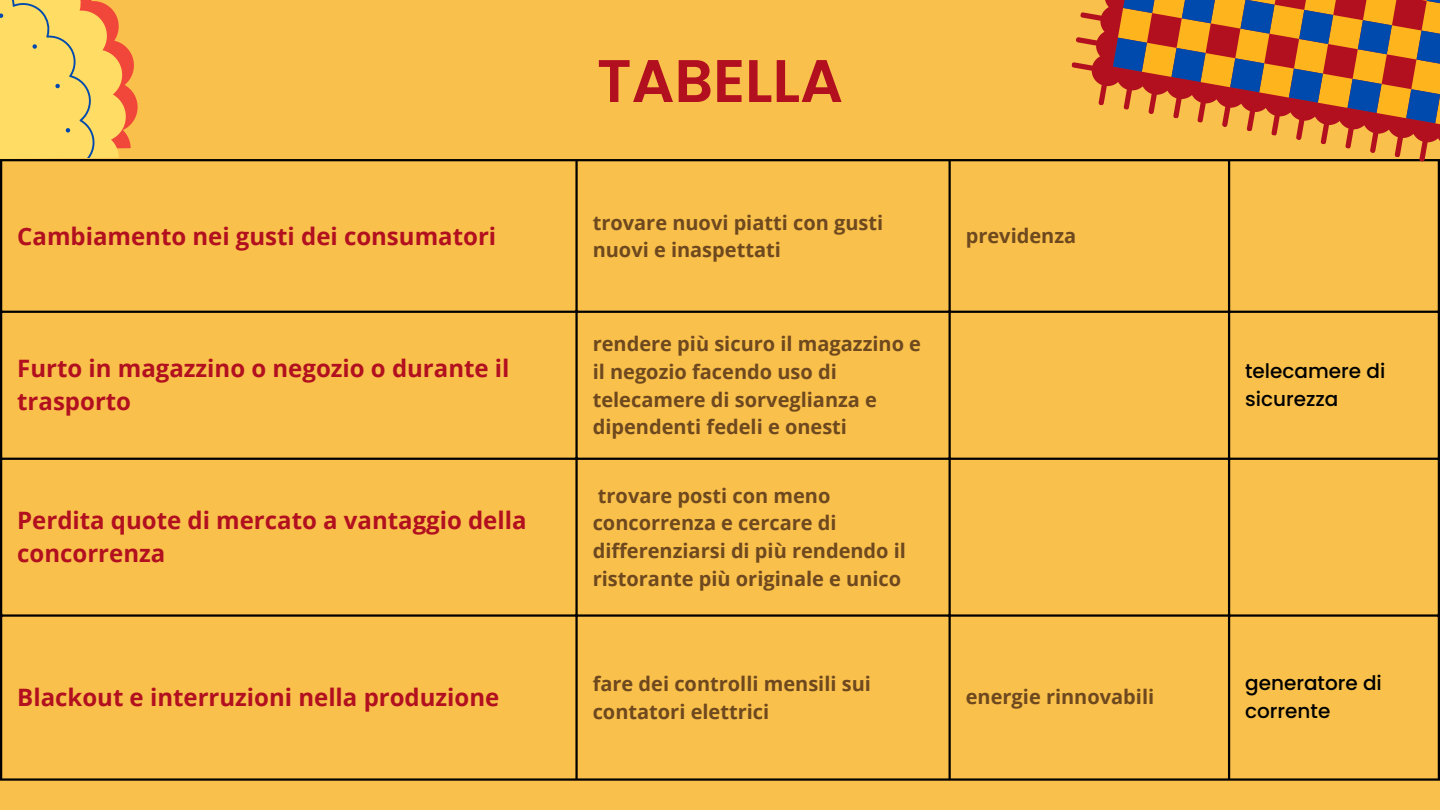
<style>
.page{position:relative;width:1440px;height:810px;background:#f9c14c}
.page>*{position:absolute;margin:0;border:0;box-sizing:border-box;transform-origin:0 0}
.t1{font:600 60px "Poppins";color:#b2101f}
.t2{font:700 24px/33px "Open Sans";color:#b2101f}
.t3{font:700 20px/27.8px "Open Sans";color:#6e481e}
.t4{font:500 20px/27.8px "Poppins";color:#000}
</style>
<div class="page">
<hr style="left:0;top:161px;width:2px;height:617px;background:#000">
<hr style="left:575px;top:161px;width:3px;height:617px;background:#000">
<hr style="left:949px;top:161px;width:2px;height:617px;background:#000">
<hr style="left:1228px;top:161px;width:2px;height:617px;background:#000">
<hr style="left:1438px;top:161px;width:2px;height:617px;background:#000">
<hr style="left:0;top:159px;width:1440px;height:2px;background:#000">
<hr style="left:0;top:311px;width:1440px;height:2px;background:#000">
<hr style="left:0;top:458px;width:1440px;height:2px;background:#000">
<hr style="left:0;top:614px;width:1440px;height:3px;background:#000">
<hr style="left:0;top:778px;width:1440px;height:3px;background:#000">
<svg style="left:1065px;top:0;width:373px;height:211px"></svg>
<svg style="left:1113px;top:0;width:327px;height:164px"></svg>
<svg style="left:0;top:0;width:176px;height:265px"></svg>
<h1 class="t1" style="left:597px;top:39px;width:248px">TABELLA</h1>
<p class="t2" style="left:17px;top:219px;width:480px">Cambiamento nei gusti dei consumatori</p>
<p class="t3" style="left:593px;top:208px;width:292px">trovare nuovi piatti con gusti nuovi e inaspettati</p>
<p class="t2" style="left:17px;top:352px;width:494px">Furto in magazzino o negozio o durante il trasporto</p>
<p class="t2" style="left:17px;top:503px;width:511px">Perdita quote di mercato a vantaggio della concorrenza</p>
<p class="t2" style="left:17px;top:680px;width:484px">Blackout e interruzioni nella produzione</p>
<p class="t3" style="left:593px;top:329px;width:330px">rendere più sicuro il magazzino e il negozio facendo uso di telecamere di sorveglianza e dipendenti fedeli e onesti</p>
<p class="t3" style="left:593px;top:481px;width:315px">trovare posti con meno concorrenza e cercare di differenziarsi di più rendendo il ristorante più originale e unico</p>
<p class="t3" style="left:593px;top:669px;width:280px">fare dei controlli mensili sui contatori elettrici</p>
<p class="t3" style="left:966px;top:221px;width:112px">previdenza</p>
<p class="t3" style="left:966px;top:683px;width:190px">energie rinnovabili</p>
<p class="t4" style="left:1245px;top:357px;width:142px">telecamere di sicurezza</p>
<p class="t4" style="left:1245px;top:669px;width:138px">generatore di corrente</p>
</div>
